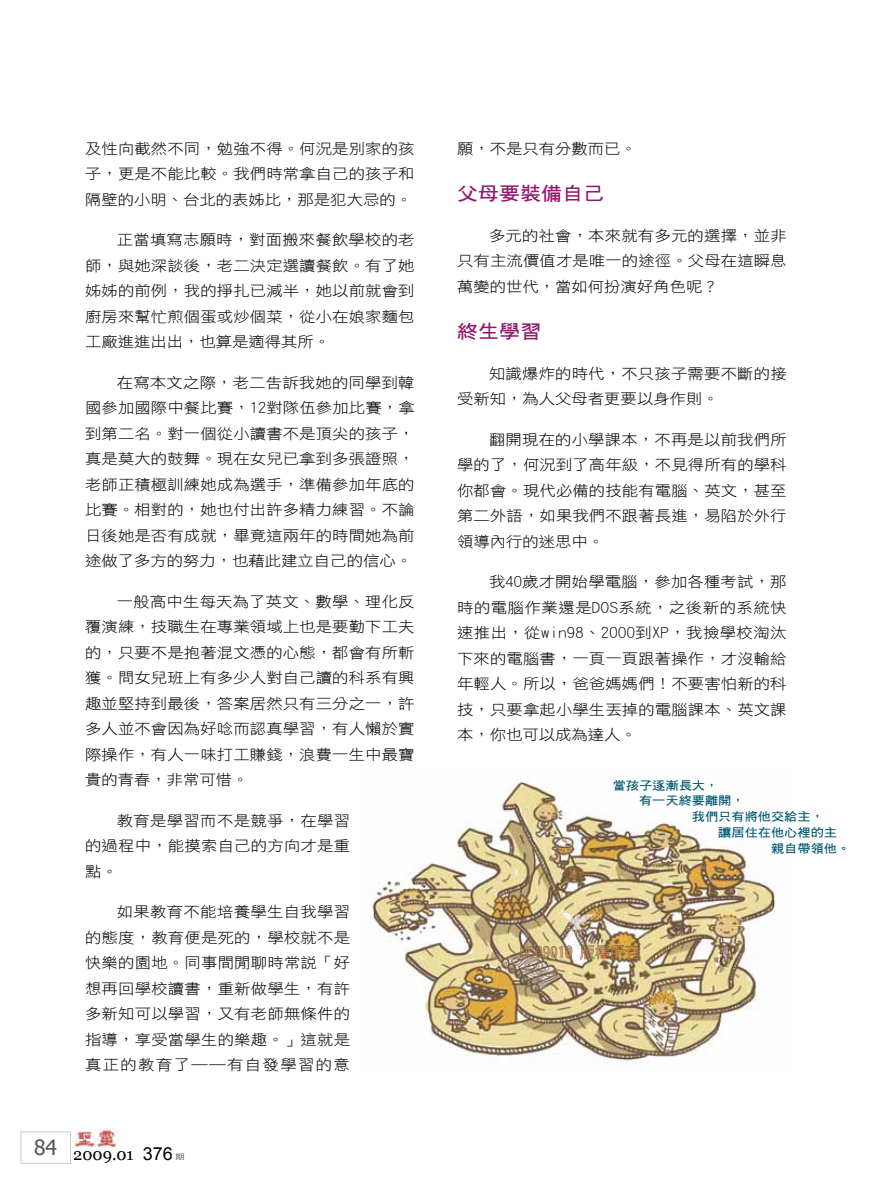
<style>
.page{position:relative;width:893px;height:1191px;background:#fff}
.page>*{position:absolute;margin:0;border:0;box-sizing:border-box;transform-origin:0 0}
.t1{font:18.9px "DF Hei W7 WIN BF";color:#94186b;scale:1.11 1}
.t2{font:16.5px "Georgia";color:#000}
.t3{font:15px "DF Yuan W5 WIN BF";color:#ee7b3c}
.t4{font:14.7px/25.5px "DF Hei W3 WIN BF";letter-spacing:.01em;color:#000;text-align:justify;scale:1.11 1}
.t5{font:11.85px "DF Hei W7 WIN BF";color:#005870;scale:1.11 1}
.t6{font:7.5px "DF Hei W5 WIN BF";color:#595757;scale:1.25 1}
.s1{font-family:"Arial";font-size:18px}
</style>
<div class="page">
<div style="left:21px;top:1131px;width:50px;height:32px;border:1px solid #c9caca"></div>
<img style="left:74px;top:1128px;width:44px;height:20px">
<img style="left:362px;top:778px;width:414px;height:285px">
<img style="left:520px;top:911px;width:120px;height:48px">
<p class="t4" style="left:85px;top:136px;width:298px">及性向截然不同，勉強不得。何況是別家的孩子，更是不能比較。我們時常拿自己的孩子和隔壁的小明、台北的表姊比，那是犯大忌的。</p>
<p class="t4" style="left:85px;top:227px;width:298px;text-indent:32px">正當填寫志願時，對面搬來餐飲學校的老師，與她深談後，老二決定選讀餐飲。有了她姊姊的前例，我的掙扎已減半，她以前就會到廚房來幫忙煎個蛋或炒個菜，從小在娘家麵包工廠進進出出，也算是適得其所。</p>
<p class="t4" style="left:85px;top:370px;width:298px;text-indent:32px">在寫本文之際，老二告訴我她的同學到韓國參加國際中餐比賽，12對隊伍參加比賽，拿到第二名。對一個從小讀書不是頂尖的孩子，真是莫大的鼓舞。現在女兒已拿到多張證照，老師正積極訓練她成為選手，準備參加年底的比賽。相對的，她也付出許多精力練習。不論日後她是否有成就，畢竟這兩年的時間她為前途做了多方的努力，也藉此建立自己的信心。</p>
<p class="t4" style="left:85px;top:588px;width:298px;text-indent:32px">一般高中生每天為了英文、數學、理化反覆演練，技職生在專業領域上也是要勤下工夫的，只要不是抱著混文憑的心態，都會有所斬獲。問女兒班上有多少人對自己讀的科系有興趣並堅持到最後，答案居然只有三分之一，許多人並不會因為好唸而認真學習，有人懶於實際操作，有人一味打工賺錢，浪費一生中最寶貴的青春，非常可惜。</p>
<p class="t4" style="left:85px;top:807px;width:240px;text-indent:32px">教育是學習而不是競爭，在學習的過程中，能摸索自己的方向才是重點。</p>
<p class="t4" style="left:85px;top:899px;width:240px;text-indent:32px">如果教育不能培養學生自我學習的態度，教育便是死的，學校就不是快樂的園地。同事間閒聊時常說「好想再回學校讀書，重新做學生，有許多新知可以學習，又有老師無條件的指導，享受當學生的樂趣。」這就是真正的教育了──有自發學習的意</p>
<p class="t2" style="left:34px;top:1144px;width:140px"><sup>84</sup> 2009.01 <span class="s1">376</span></p>
<p class="t6" style="left:175px;top:1152px;width:9px">期</p>
<p class="t4" style="left:457px;top:136px;width:164px">願，不是只有分數而已。</p>
<p class="t1" style="left:457px;top:184px;width:134px">父母要裝備自己</p>
<p class="t4" style="left:457px;top:223px;width:298px;text-indent:32px">多元的社會，本來就有多元的選擇，並非只有主流價值才是唯一的途徑。父母在這瞬息萬變的世代，當如何扮演好角色呢？</p>
<p class="t1" style="left:457px;top:322px;width:77px">終生學習</p>
<p class="t4" style="left:457px;top:360px;width:298px;text-indent:32px">知識爆炸的時代，不只孩子需要不斷的接受新知，為人父母者更要以身作則。</p>
<p class="t4" style="left:457px;top:426px;width:298px;text-indent:32px">翻開現在的小學課本，不再是以前我們所學的了，何況到了高年級，不見得所有的學科你都會。現代必備的技能有電腦、英文，甚至第二外語，如果我們不跟著長進，易陷於外行領導內行的迷思中。</p>
<p class="t4" style="left:457px;top:569px;width:298px;text-indent:32px">我40歲才開始學電腦，參加各種考試，那時的電腦作業還是DOS系統，之後新的系統快速推出，從win98、2000到XP，我撿學校淘汰下來的電腦書，一頁一頁跟著操作，才沒輸給年輕人。所以，爸爸媽媽們！不要害怕新的科技，只要拿起小學生丟掉的電腦課本、英文課本，你也可以成為達人。</p>
<p class="t5" style="left:613px;top:779px;width:97px">當孩子逐漸長大，</p>
<p class="t5" style="left:639px;top:795px;width:97px">有一天終要離開，</p>
<p class="t5" style="left:692px;top:810px;width:120px">我們只有將他交給主，</p>
<p class="t5" style="left:718px;top:826px;width:109px">讓居住在他心裡的主</p>
<p class="t5" style="left:771px;top:842px;width:73px">親自帶領他。</p>
<p class="t3" style="left:520px;top:944px;width:121px">HS0901@ 版權所有</p>
</div>
